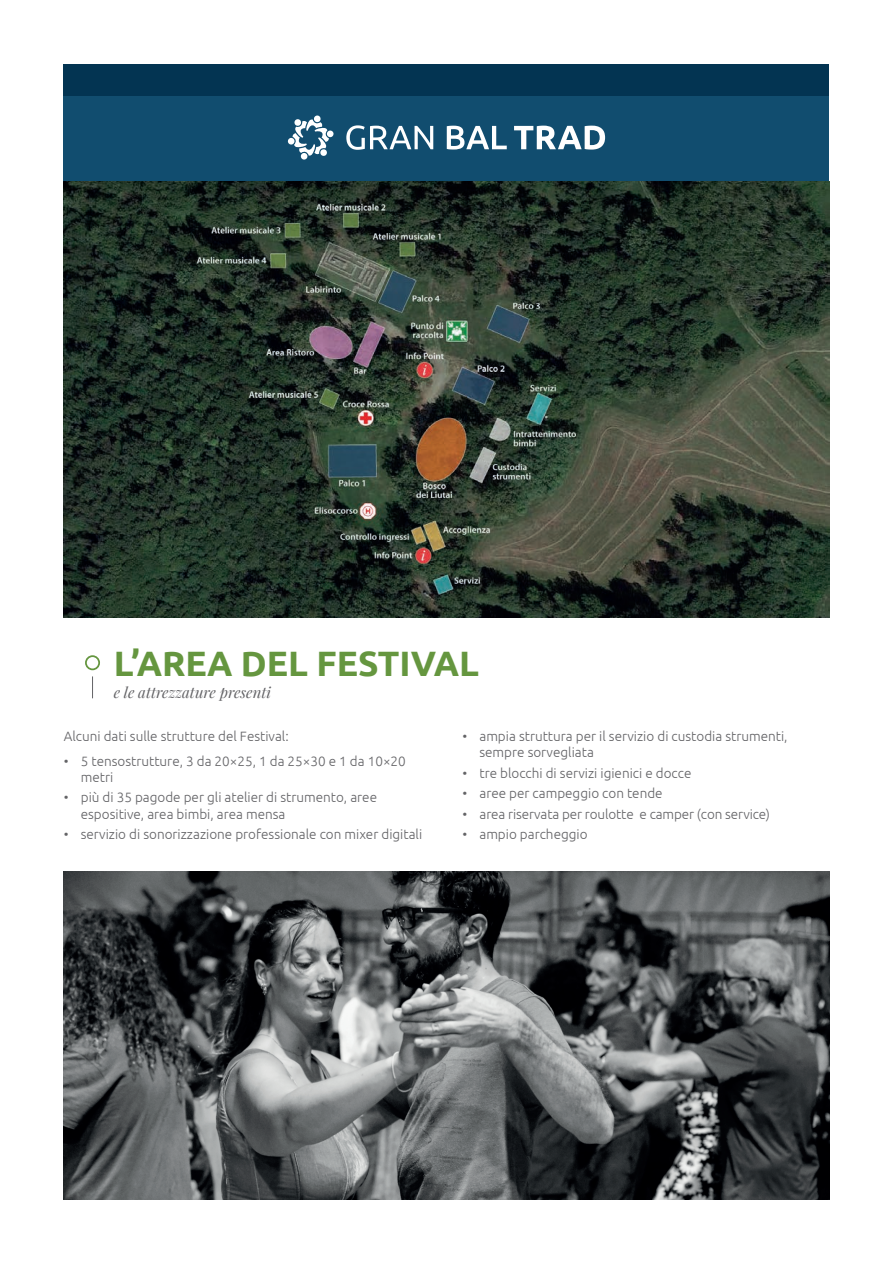
<style>
.page{position:relative;width:893px;height:1263px;background:#fff}
.page>*{position:absolute;margin:0;border:0;box-sizing:border-box;transform-origin:0 0}
.t1{font:700 35.25px "Ubuntu";color:#65963f}
.t2{font:italic 15px "Playfair Display";color:#636366}
.t3{font:300 13.5px/16.4px "Ubuntu";color:#636366}
</style>
<div class="page">
<div style="left:64px;top:95px;width:765px;height:86px;background:#114d6f"></div>
<div style="left:64px;top:64px;width:765px;height:31px;background:#033452"></div>
<img style="left:64px;top:871px;width:765px;height:328px">
<img style="left:64px;top:181px;width:765px;height:436px">
<div style="left:85px;top:655px;width:15px;height:15px;border:2px solid #65963f;border-radius:50%"></div>
<svg style="left:92px;top:676px;width:1px;height:22px"></svg>
<div style="left:327px;top:130px;width:7px;height:7px;background:#fff;border-radius:3px"></div>
<div style="left:288px;top:138px;width:7px;height:7px;background:#fff;border-radius:3px"></div>
<svg style="left:292px;top:115px;width:37px;height:45px"></svg>
<svg style="left:346px;top:125px;width:259px;height:25px"></svg>
<h1 class="t1" style="left:114px;top:642px;width:367px">L’AREA DEL FESTIVAL</h1>
<p class="t2" style="left:114px;top:683px;width:159px">e le attrezzature presenti</p>
<p class="t3" style="left:64px;top:727px;width:226px">Alcuni dati sulle strutture del Festival:</p>
<p class="t3" style="left:81px;top:752px;width:327px;text-indent:-17px">• 5 tensostrutture, 3 da 20×25, 1 da 25×30 e 1 da 10×20 metri</p>
<p class="t3" style="left:81px;top:789px;width:298px;text-indent:-17px">• più di 35 pagode per gli atelier di strumento, aree espositive, area bimbi, area mensa</p>
<p class="t3" style="left:64px;top:826px;width:360px">• servizio di sonorizzazione professionale con mixer digitali</p>
<p class="t3" style="left:479px;top:727px;width:310px;text-indent:-17px">• ampia struttura per il servizio di custodia strumenti, sempre sorvegliata</p>
<p class="t3" style="left:462px;top:764px;width:230px">• tre blocchi di servizi igienici e docce</p>
<p class="t3" style="left:462px;top:785px;width:202px">• aree per campeggio con tende</p>
<p class="t3" style="left:462px;top:805px;width:309px">• area riservata per roulotte e camper (con service)</p>
<p class="t3" style="left:462px;top:826px;width:127px">• ampio parcheggio</p>
</div>
